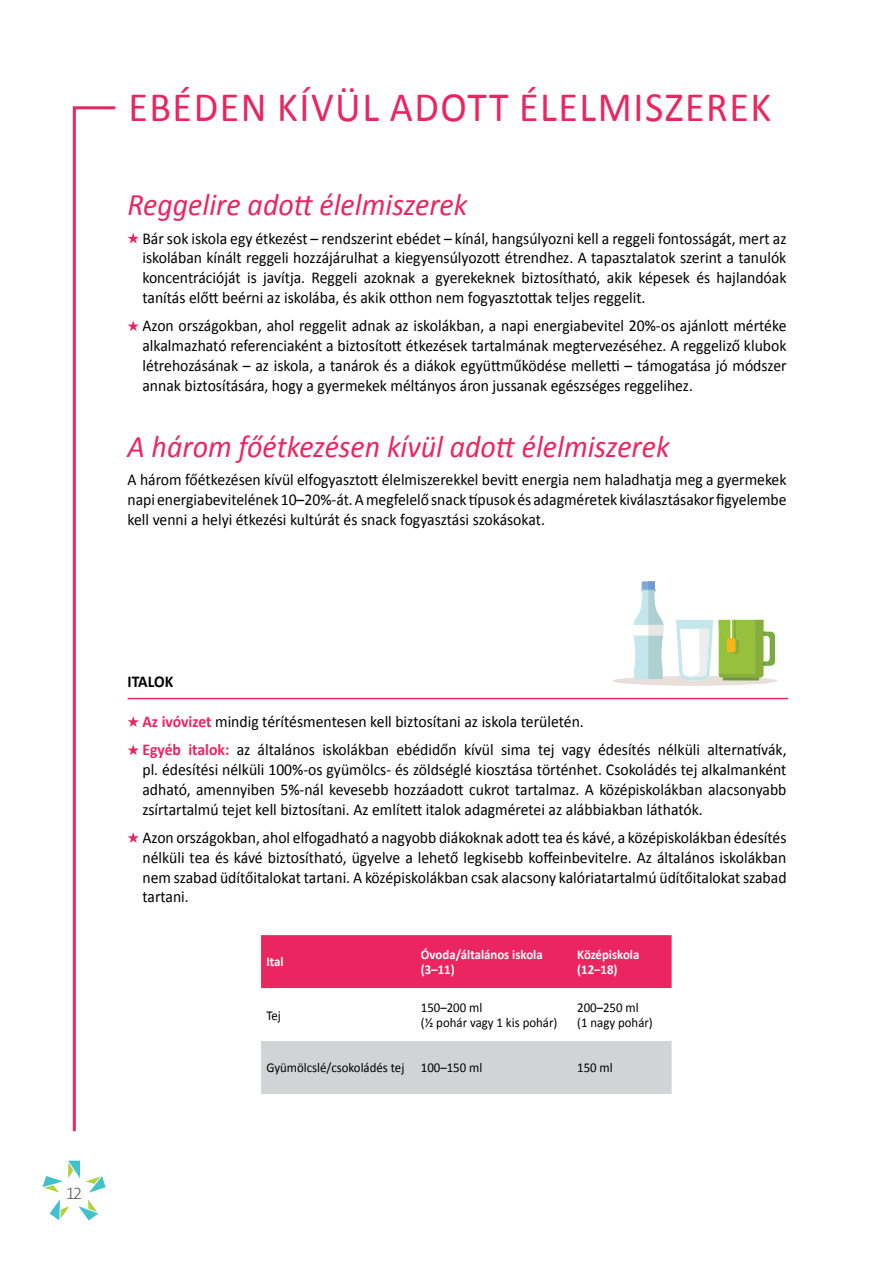
<style>
.page{position:relative;width:893px;height:1263px;background:#fff}
.page>*{position:absolute;margin:0;border:0;box-sizing:border-box;transform-origin:0 0}
.t1{font:42px "Calibri";letter-spacing:.04em;color:#eb255f;scale:.95 1}
.t2{font:italic 31.5px "Calibri";color:#eb255f;scale:.95 1}
.t3{font:300 18px "Calibri";color:#58595b}
.t4{font:16.5px/19.8px "Calibri";color:#000;text-align:justify;scale:.95 1}
.t5{font:700 16.5px "Calibri";color:#000;scale:.95 1}
.t6{font:13.5px/15px "Calibri";color:#000;scale:.95 1}
.t7{font:700 13.5px/15px "Calibri";color:#fff;scale:.95 1}
.s1{font-weight:700;color:#eb255f}
</style>
<div class="page">
<svg style="left:42px;top:1161px;width:64px;height:32px"></svg>
<svg style="left:50px;top:1199px;width:20px;height:21px"></svg>
<svg style="left:78px;top:1199px;width:20px;height:21px"></svg>
<svg style="left:72px;top:106px;width:44px;height:1026px"></svg>
<hr style="left:128px;top:698px;width:660px;height:1px;background:#eb255f">
<div style="left:261px;top:935px;width:411px;height:53px;background:#eb255f"></div>
<div style="left:261px;top:1041px;width:411px;height:53px;background:#d1d3d4"></div>
<svg style="left:612px;top:581px;width:165px;height:105px"></svg>
<svg style="left:128px;top:233px;width:11px;height:11px"></svg>
<svg style="left:128px;top:320px;width:11px;height:11px"></svg>
<svg style="left:128px;top:716px;width:11px;height:11px"></svg>
<svg style="left:128px;top:744px;width:11px;height:11px"></svg>
<svg style="left:128px;top:832px;width:11px;height:11px"></svg>
<h1 class="t1" style="left:128px;top:80px;width:678px">EBÉDEN KÍVÜL ADOTT ÉLELMISZEREK</h1>
<h2 class="t2" style="left:128px;top:183px;width:359px">Reggelire adott élelmiszerek</h2>
<p class="t4" style="left:142px;top:228px;width:679px">Bár sok iskola egy étkezést – rendszerint ebédet – kínál, hangsúlyozni kell a reggeli fontosságát, mert az iskolában kínált reggeli hozzájárulhat a kiegyensúlyozott étrendhez. A tapasztalatok szerint a tanulók koncentrációját is javítja. Reggeli azoknak a gyerekeknek biztosítható, akik képesek és hajlandóak tanítás előtt beérni az iskolába, és akik otthon nem fogyasztottak teljes reggelit.</p>
<p class="t4" style="left:142px;top:316px;width:680px">Azon országokban, ahol reggelit adnak az iskolákban, a napi energiabevitel 20%-os ajánlott mértéke alkalmazható referenciaként a biztosított étkezések tartalmának megtervezéséhez. A reggeliző klubok létrehozásának – az iskola, a tanárok és a diákok együttműködése melletti – támogatása jó módszer annak biztosítására, hogy a gyermekek méltányos áron jussanak egészséges reggelihez.</p>
<h2 class="t2" style="left:128px;top:425px;width:572px">A három főétkezésen kívül adott élelmiszerek</h2>
<p class="t4" style="left:128px;top:470px;width:695px">A három főétkezésen kívül elfogyasztott élelmiszerekkel bevitt energia nem haladhatja meg a gyermekek napi energiabevitelének 10–20%-át. A megfelelő snack típusok és adagméretek kiválasztásakor figyelembe kell venni a helyi étkezési kultúrát és snack fogyasztási szokásokat.</p>
<p class="t3" style="left:66px;top:1182px;width:18px">12</p>
<p class="t5" style="left:128px;top:671px;width:50px">ITALOK</p>
<p class="t4" style="left:142px;top:707px;width:680px;line-height:28.3px"><span class="s1">Az ivóvizet</span> mindig térítésmentesen kell biztosítani az iskola területén.<br><span class="s1">Egyéb italok:</span> az általános iskolákban ebédidőn kívül sima tej vagy édesítés nélküli alternatívák,</p>
<p class="t4" style="left:142px;top:760px;width:679px">pl. édesítési nélküli 100%-os gyümölcs- és zöldséglé kiosztása történhet. Csokoládés tej alkalmanként adható, amennyiben 5%-nál kevesebb hozzáadott cukrot tartalmaz. A középiskolákban alacsonyabb zsírtartalmú tejet kell biztosítani. Az említett italok adagméretei az alábbiakban láthatók.</p>
<p class="t4" style="left:142px;top:828px;width:680px">Azon országokban, ahol elfogadható a nagyobb diákoknak adott tea és kávé, a középiskolákban édesítés nélküli tea és kávé biztosítható, ügyelve a lehető legkisebb koffeinbevitelre. Az általános iskolákban nem szabad üdítőitalokat tartani. A középiskolákban csak alacsony kalóriatartalmú üdítőitalokat szabad tartani.</p>
<p class="t7" style="left:266px;top:954px;width:20px">Ital</p>
<p class="t7" style="left:421px;top:946px;width:130px">Óvoda/általános iskola (3–11)</p>
<p class="t7" style="left:577px;top:946px;width:67px">Középiskola (12–18)</p>
<p class="t6" style="left:266px;top:1008px;width:17px">Tej</p>
<p class="t6" style="left:421px;top:1000px;width:145px">150–200 ml<br>(½ pohár vagy 1 kis pohár)</p>
<p class="t6" style="left:577px;top:1000px;width:81px">200–250 ml<br>(1 nagy pohár)</p>
<p class="t6" style="left:266px;top:1060px;width:229px">Gyümölcslé/csokoládés tej 100–150 ml</p>
<p class="t6" style="left:577px;top:1060px;width:39px">150 ml</p>
</div>
